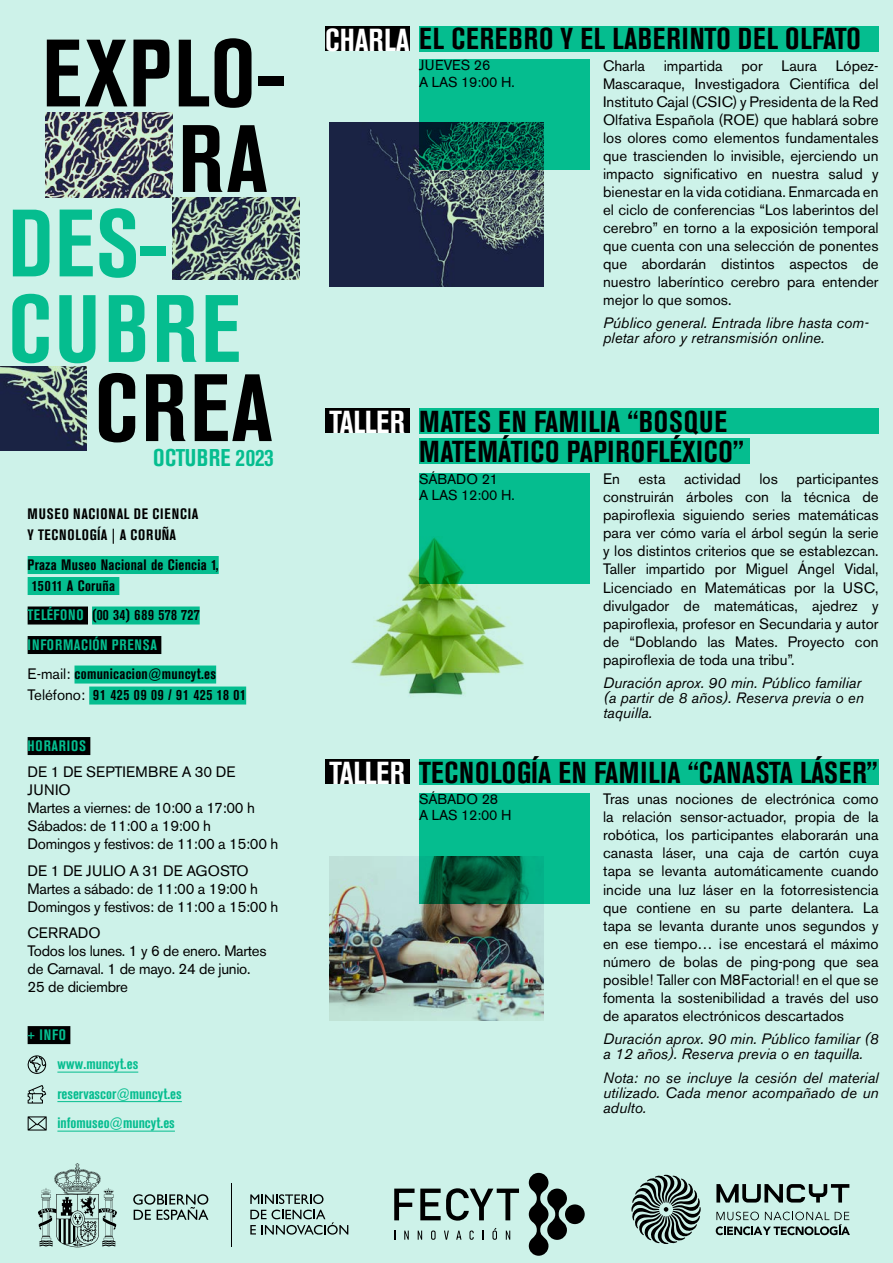
<style>
.page{position:relative;width:893px;height:1263px;background:#cdf2e9}
.page>*{position:absolute;margin:0;border:0;box-sizing:border-box;transform-origin:0 0}
.t1{font:700 condensed 94.5px/85.5px "Akzidenz Grotesk BE";letter-spacing:.02em;color:#000;text-align:right}
.t2{font:700 condensed 94.5px/85.5px "Akzidenz Grotesk BE";letter-spacing:.035em;color:#05bd8f}
.tipo_actividad{font:700 condensed 31.5px "Akzidenz Grotesk BE";letter-spacing:-.015em;color:#fff}
.titulo{font:700 condensed 30px/30px "Akzidenz Grotesk BE";letter-spacing:.015em;color:#000}
.t3{font:700 condensed 24px "Akzidenz Grotesk BE";letter-spacing:.01em;color:#05bd8f}
.textos{font:15px/18px "Akzidenz Grotesk BE";color:#000;text-align:justify}
.textos-2{font:15px/18px "Akzidenz Grotesk BE";letter-spacing:-.02em;color:#000}
.textos-3{font:italic 15px/15px "Akzidenz Grotesk BE";color:#000}
.reservas_publico_etc{font:italic 15px/15px "Akzidenz Grotesk BE";color:#000}
.t4{font:700 condensed 15px/21px "Akzidenz Grotesk BE";letter-spacing:.02em;color:#000}
.t5{font:700 condensed 15px "Akzidenz Grotesk BE";color:#05bd8f}
.t6{font:700 condensed 15px/21px "Akzidenz Grotesk BE";letter-spacing:.055em;color:#000}
.t7{font:700 condensed 15px "Akzidenz Grotesk BE";letter-spacing:.055em;color:#05bd8f}
.textos-4{font:15px/18px "Akzidenz Grotesk BE";letter-spacing:.02em;color:#000}
.dia_y_hora{font:14.25px/16.5px "Akzidenz Grotesk BE";letter-spacing:-.01em;color:#000}
.s1{color:#05bd8f}
.s2{font-weight:400;font-stretch:normal}
.s3{font-size:31.5px;color:#fff}
</style>
<div class="page">
<img style="left:46px;top:113px;width:127px;height:84px">
<img style="left:0;top:366px;width:87px;height:84px">
<img style="left:173px;top:197px;width:126px;height:83px">
<div style="left:419px;top:438px;width:331px;height:26px;background:#05bd8f"></div>
<div style="left:28px;top:556px;width:191px;height:18px;background:#05bd8f"></div>
<div style="left:28px;top:577px;width:91px;height:18px;background:#05bd8f"></div>
<div style="left:28px;top:606px;width:60px;height:18px;background:#000"></div>
<div style="left:92px;top:606px;width:108px;height:18px;background:#05bd8f"></div>
<div style="left:28px;top:636px;width:133px;height:18px;background:#000"></div>
<div style="left:75px;top:665px;width:141px;height:18px;background:#05bd8f"></div>
<div style="left:89px;top:686px;width:157px;height:18px;background:#05bd8f"></div>
<div style="left:28px;top:737px;width:62px;height:18px;background:#000"></div>
<div style="left:28px;top:1026px;width:42px;height:18px;background:#000"></div>
<hr style="left:57px;top:1072px;width:81px;height:1px;background:#05bd8f">
<hr style="left:57px;top:1101px;width:125px;height:1px;background:#05bd8f">
<hr style="left:57px;top:1131px;width:118px;height:1px;background:#05bd8f">
<svg style="left:27px;top:1055px;width:19px;height:19px"></svg>
<svg style="left:28px;top:1085px;width:18px;height:18px"></svg>
<svg style="left:28px;top:1116px;width:19px;height:14px"></svg>
<svg style="left:631px;top:1175px;width:70px;height:69px"></svg>
<svg style="left:716px;top:1211px;width:134px;height:24px"></svg>
<svg style="left:716px;top:1184px;width:133px;height:18px"></svg>
<svg style="left:38px;top:1163px;width:79px;height:84px"></svg>
<hr style="left:231px;top:1183px;width:1px;height:64px;background:#000">
<svg style="left:250px;top:1194px;width:98px;height:40px"></svg>
<svg style="left:133px;top:1194px;width:75px;height:26px"></svg>
<svg style="left:404px;top:1230px;width:5px;height:10px"></svg>
<svg style="left:418px;top:1230px;width:4px;height:10px"></svg>
<svg style="left:431px;top:1230px;width:5px;height:10px"></svg>
<svg style="left:444px;top:1230px;width:5px;height:10px"></svg>
<svg style="left:456px;top:1230px;width:5px;height:10px"></svg>
<svg style="left:469px;top:1230px;width:5px;height:10px"></svg>
<svg style="left:492px;top:1228px;width:5px;height:12px"></svg>
<svg style="left:506px;top:1230px;width:4px;height:10px"></svg>
<svg style="left:529px;top:1173px;width:38px;height:83px"></svg>
<div style="left:565px;top:1204px;width:20px;height:20px;background:#000;border-radius:50%"></div>
<svg style="left:394px;top:1188px;width:125px;height:32px"></svg>
<div style="left:419px;top:60px;width:170px;height:110px;background:#05bd8f"></div>
<div style="left:419px;top:26px;width:460px;height:25px;background:#05bd8f"></div>
<div style="left:325px;top:26px;width:85px;height:25px;background:#000"></div>
<img style="left:329px;top:123px;width:215px;height:164px">
<div style="left:419px;top:473px;width:170px;height:111px;background:#05bd8f"></div>
<div style="left:419px;top:409px;width:460px;height:25px;background:#05bd8f"></div>
<div style="left:325px;top:409px;width:85px;height:24px;background:#000"></div>
<img style="left:351px;top:537px;width:173px;height:159px">
<div style="left:419px;top:793px;width:170px;height:111px;background:#05bd8f"></div>
<div style="left:419px;top:759px;width:460px;height:26px;background:#05bd8f"></div>
<div style="left:325px;top:759px;width:85px;height:25px;background:#000"></div>
<img style="left:329px;top:856px;width:215px;height:164px">
<p class="t1" style="left:42px;top:32px;width:247px">EXPLO-<br>RA</p>
<p class="t2" style="left:8px;top:202px;width:234px">DES-<br>CUBRE</p>
<p class="t1" style="left:95px;top:367px;width:180px">CREA</p>
<p class="t3" style="left:153px;top:444px;width:122px">OCTUBRE 2023</p>
<p class="t6" style="left:28px;top:503px;width:172px">MUSEO NACIONAL DE CIENCIA<br>Y TECNOLOGÍA | A CORUÑA</p>
<p class="t4" style="left:28px;top:554px;width:193px">Praza Museo Nacional de Ciencia 1,<br>15011 A Coruña</p>
<p class="t4" style="left:28px;top:604px;width:174px"><span class="s1">TELÉFONO</span> (00 34) 689 578 727</p>
<p class="t7" style="left:28px;top:636px;width:131px">INFORMACIÓN PRENSA</p>
<p class="t4" style="left:28px;top:663px;width:220px"><span class="s2">E-mail:</span> comunicacion@muncyt.es<br><span class="s2">Teléfono:</span> 91 425 09 09 / 91 425 18 01</p>
<p class="t7" style="left:28px;top:737px;width:60px">HORARIOS</p>
<p class="textos-4" style="left:28px;top:763px;width:209px">DE 1 DE SEPTIEMBRE A 30 DE<br>JUNIO</p>
<p class="textos-2" style="left:28px;top:799px;width:229px">Martes a viernes: de 10:00 a 17:00 h</p>
<p class="textos-2" style="left:28px;top:817px;width:185px">Sábados: de 11:00 a 19:00 h</p>
<p class="textos-2" style="left:28px;top:835px;width:252px">Domingos y festivos: de 11:00 a 15:00 h</p>
<p class="textos" style="left:28px;top:861px;width:222px">DE 1 DE JULIO A 31 DE AGOSTO</p>
<p class="textos-2" style="left:28px;top:879px;width:232px">Martes a sábado: de 11:00 a 19:00 h</p>
<p class="textos-2" style="left:28px;top:897px;width:252px">Domingos y festivos: de 11:00 a 15:00 h</p>
<p class="textos" style="left:28px;top:924px;width:74px">CERRADO</p>
<p class="textos-2" style="left:28px;top:942px;width:240px">Todos los lunes. 1 y 6 de enero. Martes de Carnaval. 1 de mayo. 24 de junio.</p>
<p class="textos-2" style="left:28px;top:978px;width:102px">25 de diciembre</p>
<p class="t5" style="left:28px;top:1026px;width:40px">+ INFO</p>
<p class="t5" style="left:57px;top:1055px;width:82px">www.muncyt.es</p>
<p class="t5" style="left:57px;top:1085px;width:126px">reservascor@muncyt.es</p>
<p class="t5" style="left:57px;top:1114px;width:119px">infomuseo@muncyt.es</p>
<p class="titulo" style="left:325px;top:24px;width:537px"><span class="s3">CHARLA</span> EL CEREBRO Y EL LABERINTO DEL OLFATO</p>
<p class="dia_y_hora" style="left:419px;top:57px;width:97px">JUEVES 26<br>A LAS 19:00 H.</p>
<p class="textos" style="left:603px;top:57px;width:43px">Charla</p>
<p class="textos" style="left:664px;top:57px;width:60px">impartida</p>
<p class="textos" style="left:741px;top:57px;width:23px">por</p>
<p class="textos" style="left:782px;top:57px;width:37px">Laura</p>
<p class="textos" style="left:603px;top:57px;width:277px;text-indent:233px">López-Mascaraque, Investigadora Científica del Instituto Cajal (CSIC) y Presidenta de la Red Olfativa Española (ROE) que hablará sobre los olores como elementos fundamentales que trascienden lo invisible, ejerciendo un impacto significativo en nuestra salud y bienestar en la vida cotidiana. Enmarcada en el ciclo de conferencias “Los laberintos del cerebro” en torno a la exposición temporal que cuenta con una selección de ponentes que abordarán distintos aspectos de nuestro laberíntico cerebro para entender mejor lo que somos.</p>
<p class="reservas_publico_etc" style="left:603px;top:316px;width:267px">Público general. Entrada libre hasta com&shy;pletar aforo y retransmisión online.</p>
<p class="tipo_actividad" style="left:330px;top:404px;width:77px">TALLER</p>
<p class="tipo_actividad" style="left:330px;top:755px;width:77px">TALLER</p>
<p class="titulo" style="left:419px;top:407px;width:326px">MATES EN FAMILIA “BOSQUE<br>MATEMÁTICO PAPIROFLÉXICO”</p>
<p class="dia_y_hora" style="left:419px;top:471px;width:97px">SÁBADO 21<br>A LAS 12:00 H.</p>
<p class="textos" style="left:603px;top:470px;width:277px">En esta actividad los participantes construirán árboles con la técnica de papiroflexia siguiendo series matemáticas para ver cómo varía el árbol según la serie y los distintos criterios que se establezcan.<br>Taller impartido por Miguel Ángel Vidal, Licenciado en Matemáticas por la USC, divulgador de matemáticas, ajedrez y papiroflexia, profesor en Secundaria y autor de “Doblando las Mates. Proyecto con papiroflexia de toda una tribu”.</p>
<p class="reservas_publico_etc" style="left:603px;top:675px;width:262px">Duración aprox. 90 min. Público familiar (a partir de 8 años). Reserva previa o en taquilla.</p>
<p class="titulo" style="left:419px;top:758px;width:460px">TECNOLOGÍA EN FAMILIA “CANASTA LÁSER”</p>
<p class="dia_y_hora" style="left:419px;top:791px;width:94px">SÁBADO 28<br>A LAS 12:00 H</p>
<p class="textos" style="left:603px;top:790px;width:277px">Tras unas nociones de electrónica como la relación sensor-actuador, propia de la robótica, los participantes elaborarán una canasta láser, una caja de cartón cuya tapa se levanta automáticamente cuando incide una luz láser en la fotorresistencia que contiene en su parte delantera. La tapa se levanta durante unos segundos y en ese tiempo… ¡se encestará el máximo número de bolas de ping-pong que sea posible! Taller con M8Factorial! en el que se fomenta la sostenibilidad a través del uso de aparatos electrónicos descartados</p>
<p class="textos-3" style="left:603px;top:1031px;width:277px">Duración aprox. 90 min. Público familiar (8 a 12 años). Reserva previa o en taquilla.</p>
<p class="textos-3" style="left:603px;top:1070px;width:277px;text-align:justify">Nota: no se incluye la cesión del material utilizado. Cada menor acompañado de un adulto.</p>
</div>
